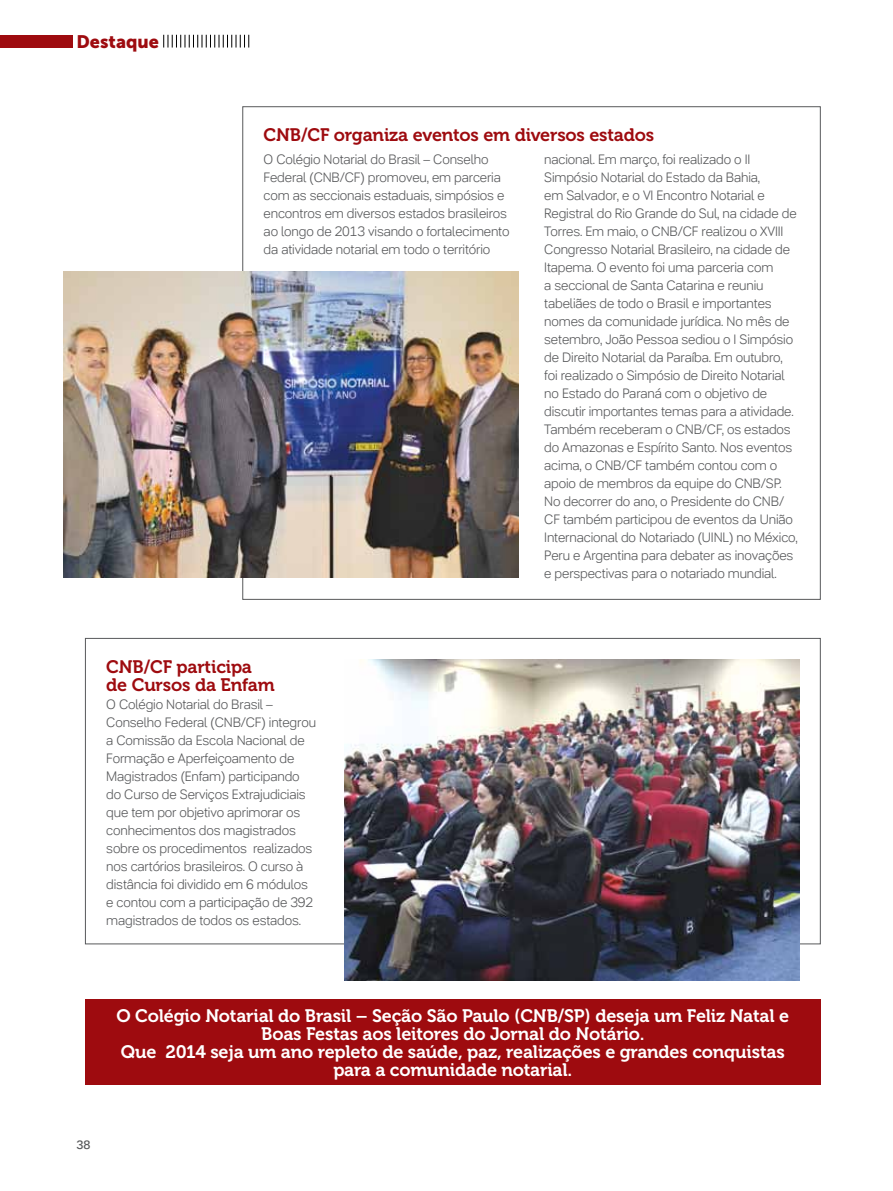
<style>
.page{position:relative;width:893px;height:1191px;background:#fff}
.page>*{position:absolute;margin:0;border:0;box-sizing:border-box;transform-origin:0 0}
.t1{font:18px/18px "Museo 700";letter-spacing:-.01em;color:#fff;text-align:center}
.t2{font:18px/18px "Museo 700";letter-spacing:-.01em;color:#9e0b0f}
.t3{font:18px "Museo Sans 900";color:#9e0b0f}
.t4{font:300 13.5px/18px "NII Sans";letter-spacing:-.01em;color:#58595b}
.t5{font:12px "NII Sans";color:#58595b}
</style>
<div class="page">
<div style="left:0;top:35px;width:72px;height:13px;background:#9e0b0f"></div>
<svg style="left:163px;top:35px;width:86px;height:13px"></svg>
<img style="left:64px;top:271px;width:455px;height:307px">
<img style="left:344px;top:659px;width:455px;height:321px">
<div style="left:85px;top:999px;width:736px;height:85px;background:#9e0b0f"></div>
<h1 class="t3" style="left:77px;top:31px;width:84px">Destaque</h1>
<h1 class="t2" style="left:264px;top:126px;width:392px">CNB/CF organiza eventos em diversos estados</h1>
<p class="t4" style="left:264px;top:149px;width:247px">O Colégio Notarial do Brasil – Conselho Federal (CNB/CF) promoveu, em parceria com as seccionais estaduais, simpósios e encontros em diversos estados brasileiros ao longo de 2013 visando o fortalecimento da atividade notarial em todo o território</p>
<p class="t4" style="left:544px;top:149px;width:255px">nacional. Em março, foi realizado o II Simpósio Notarial do Estado da Bahia,<br>em Salvador, e o VI Encontro Notarial e Registral do Rio Grande do Sul, na cidade de Torres. Em maio, o CNB/CF realizou o XVIII Congresso Notarial Brasileiro, na cidade de Itapema. O evento foi uma parceria com<br>a seccional de Santa Catarina e reuniu tabeliães de todo o Brasil e importantes nomes da comunidade jurídica. No mês de setembro, João Pessoa sediou o I Simpósio de Direito Notarial da Paraíba. Em outubro, foi realizado o Simpósio de Direito Notarial no Estado do Paraná com o objetivo de discutir importantes temas para a atividade.<br>Também receberam o CNB/CF, os estados do Amazonas e Espírito Santo. Nos eventos acima, o CNB/CF também contou com o apoio de membros da equipe do CNB/SP.<br>No decorrer do ano, o Presidente do CNB/ CF também participou de eventos da União Internacional do Notariado (UINL) no México, Peru e Argentina para debater as inovações e perspectivas para o notariado mundial.</p>
<h1 class="t2" style="left:106px;top:658px;width:170px">CNB/CF participa de Cursos da Enfam</h1>
<p class="t4" style="left:106px;top:694px;width:211px">O Colégio Notarial do Brasil – Conselho Federal (CNB/CF) integrou a Comissão da Escola Nacional de Formação e Aperfeiçoamento de Magistrados (Enfam) participando do Curso de Serviços Extrajudiciais que tem por objetivo aprimorar os conhecimentos dos magistrados sobre os procedimentos realizados nos cartórios brasileiros. O curso à distância foi dividido em 6 módulos e contou com a participação de 392 magistrados de todos os estados.</p>
<p class="t5" style="left:77px;top:1136px;width:15px">38</p>
<h1 class="t1" style="left:117px;top:1006px;width:674px">O Colégio Notarial do Brasil – Seção São Paulo (CNB/SP) deseja um Feliz Natal e Boas Festas aos leitores do Jornal do Notário.<br>Que 2014 seja um ano repleto de saúde, paz, realizações e grandes conquistas para a comunidade notarial.</h1>
</div>
